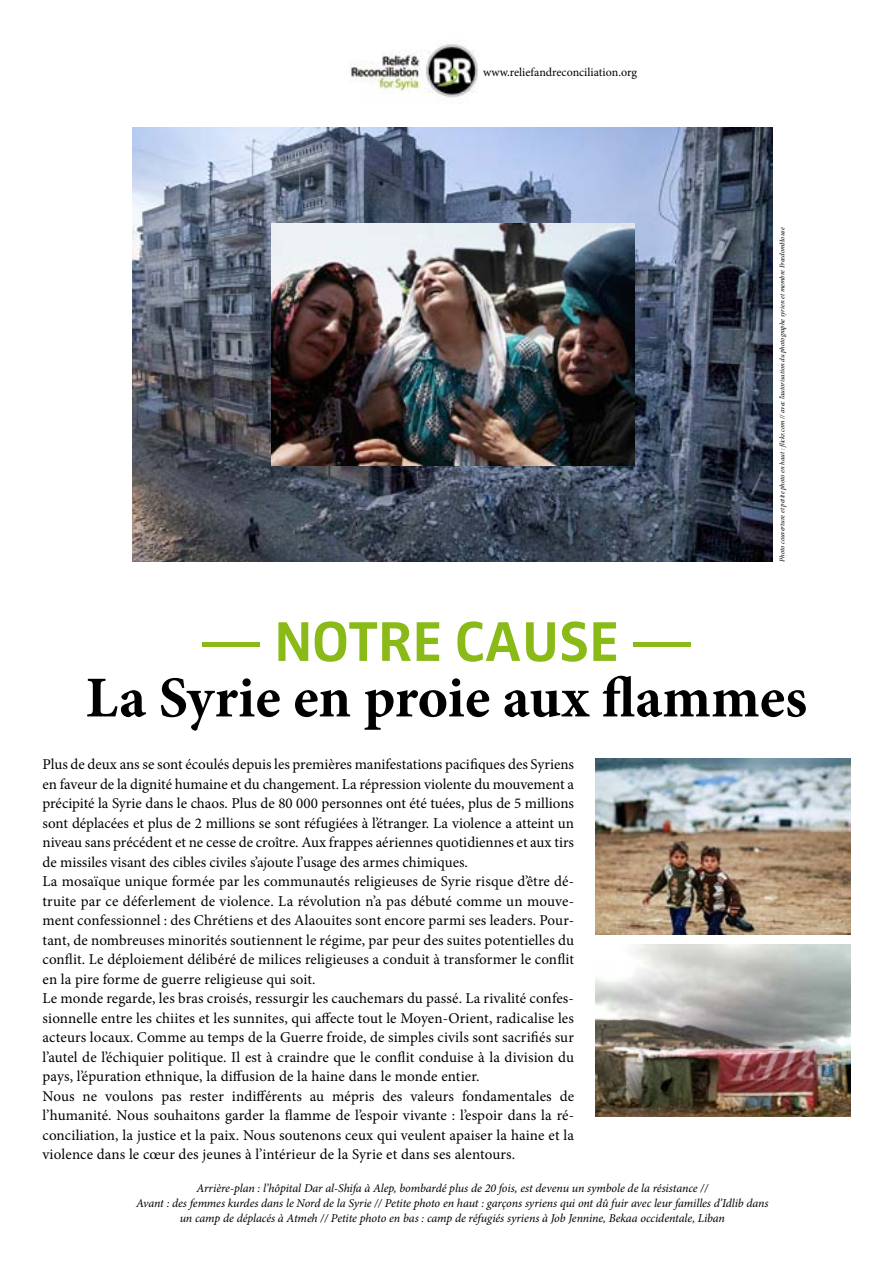
<style>
.page{position:relative;width:893px;height:1263px;background:#fff}
.page>*{position:absolute;margin:0;border:0;box-sizing:border-box;transform-origin:0 0}
.t1{font:700 57.9px "Minion Pro";color:#000}
.t2{font:700 57.9px "Zwo";color:#89ba17}
.t3{font:15px/19.5px "Minion Pro";letter-spacing:.005em;color:#000}
.t4{font:italic 12px/15px "Minion Pro";letter-spacing:-.01em;color:#000;text-align:center}
.t5{font:12px "Minion Pro";color:#000}
.t6{font:italic 7.05px "Minion Pro";letter-spacing:-.01em;color:#000}
.s1{font-family:"Zwo OT";font-weight:400}
</style>
<div class="page">
<img style="left:132px;top:128px;width:641px;height:434px">
<img style="left:596px;top:944px;width:254px;height:173px">
<img style="left:272px;top:224px;width:362px;height:241px">
<img style="left:595px;top:758px;width:255px;height:176px">
<img style="left:350px;top:44px;width:128px;height:57px">
<p class="t5" style="left:483px;top:64px;width:155px">www.reliefandreconciliation.org</p>
<p class="t6" style="left:777px;top:562px;width:336px;rotate:-90deg">Photo couverture et petite photo en haut : flickr.com // avec l’autorisation du photographe syrien et membre FreedomHouse</p>
<h1 class="t2" style="left:200px;top:608px;width:494px"><span class="s1">—</span> NOTRE CAUSE <span class="s1">—</span></h1>
<h1 class="t1" style="left:86px;top:657px;width:723px">La Syrie en proie aux flammes</h1>
<p class="t3" style="left:43px;top:755px;width:533px">Plus de deux ans se sont écoulés depuis les premières manifestations pacifiques des Syriens en faveur de la dignité humaine et du changement. La répression violente du mouvement a précipité la Syrie dans le chaos. Plus de 80 000 personnes ont été tuées, plus de 5 millions sont déplacées et plus de 2 millions se sont réfugiées à l’étranger. La violence a atteint un niveau sans précédent et ne cesse de croître. Aux frappes aériennes quotidiennes et aux tirs de missiles visant des cibles civiles s’ajoute l’usage des armes chimiques.<br>La mosaïque unique formée par les communautés religieuses de Syrie risque d’être dé&shy;truite par ce déferlement de violence. La révolution n’a pas débuté comme un mouve&shy;ment confessionnel : des Chrétiens et des Alaouites sont encore parmi ses leaders. Pour&shy;tant, de nombreuses minorités soutiennent le régime, par peur des suites potentielles du conflit. Le déploiement délibéré de milices religieuses a conduit à transformer le conflit en la pire forme de guerre religieuse qui soit.<br>Le monde regarde, les bras croisés, ressurgir les cauchemars du passé. La rivalité confes&shy;sionnelle entre les chiites et les sunnites, qui affecte tout le Moyen-Orient, radicalise les acteurs locaux. Comme au temps de la Guerre froide, de simples civils sont sacrifiés sur l’autel de l’échiquier politique. Il est à craindre que le conflit conduise à la division du pays, l’épuration ethnique, la diffusion de la haine dans le monde entier.<br>Nous ne voulons pas rester indifférents au mépris des valeurs fondamentales de l’humanité. Nous souhaitons garder la flamme de l’espoir vivante : l’espoir dans la ré&shy;conciliation, la justice et la paix. Nous soutenons ceux qui veulent apaiser la haine et la violence dans le cœur des jeunes à l’intérieur de la Syrie et dans ses alentours.</p>
<p class="t4" style="left:136px;top:1180px;width:634px">Arrière-plan : l’hôpital Dar al-Shifa à Alep, bombardé plus de 20 fois, est devenu un symbole de la résistance //<br>Avant : des femmes kurdes dans le Nord de la Syrie // Petite photo en haut : garçons syriens qui ont dû fuir avec leur familles d’Idlib dans un camp de déplacés à Atmeh // Petite photo en bas : camp de réfugiés syriens à Job Jennine, Bekaa occidentale, Liban</p>
</div>
